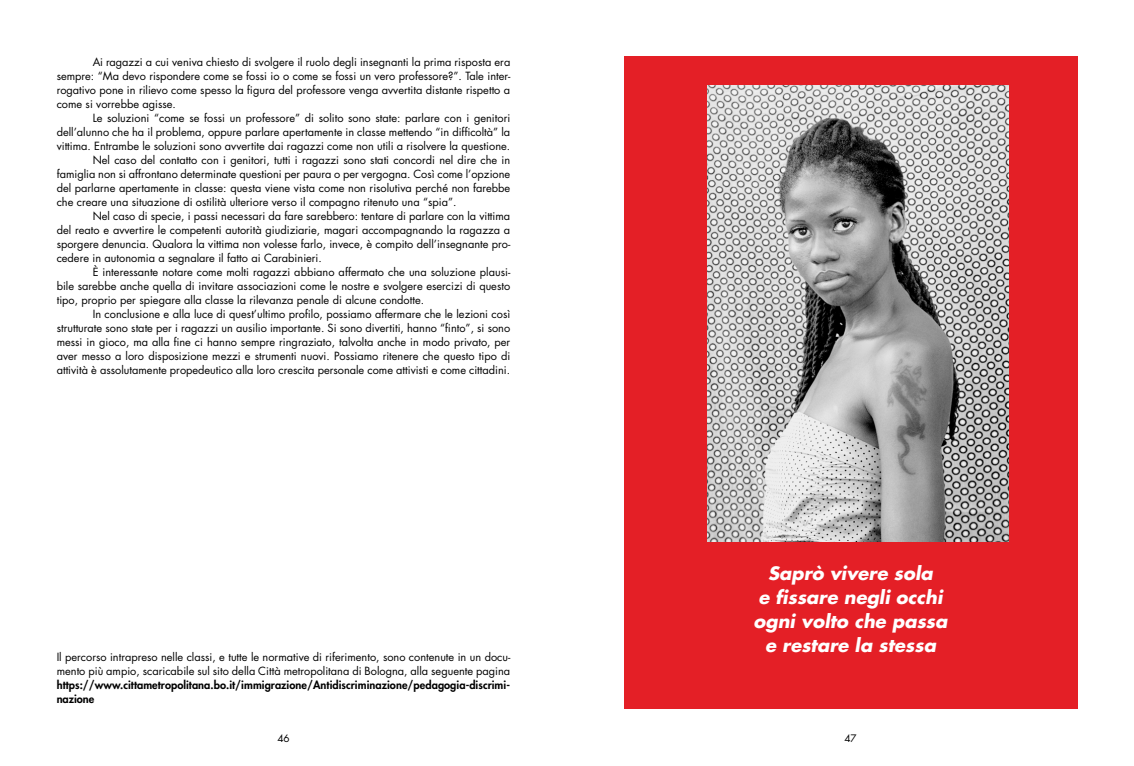
<style>
.page{position:relative;width:1134px;height:766px;background:#fff}
.page>*{position:absolute;margin:0;border:0;box-sizing:border-box;transform-origin:0 0}
.t1{font:italic 700 18px/24px "Futura Std";color:#fff;text-align:center}
.t2{font:11px/14px "Futura Std";color:#000;text-align:justify}
.t3{font:800 11px/14px "Futura Std";letter-spacing:.005em;color:#000}
.t4{font:10px "Futura Std";color:#000}
</style>
<div class="page">
<div style="left:624px;top:57px;width:454px;height:652px;background:#e41f26"></div>
<img style="left:707px;top:85px;width:301px;height:456px">
<p class="t2" style="left:57px;top:55px;width:455px;text-indent:36px">Ai ragazzi a cui veniva chiesto di svolgere il ruolo degli insegnanti la prima risposta era sempre: “Ma devo rispondere come se fossi io o come se fossi un vero professore?”. Tale inter&shy;rogativo pone in rilievo come spesso la figura del professore venga avvertita distante rispetto a come si vorrebbe agisse.</p>
<p class="t2" style="left:93px;top:111px;width:419px">Le soluzioni “come se fossi un professore” di solito sono state: parlare con i genitori</p>
<p class="t2" style="left:57px;top:125px;width:455px">dell’alunno che ha il problema, oppure parlare apertamente in classe mettendo “in difficoltà” la</p>
<p class="t2" style="left:57px;top:139px;width:455px">vittima. Entrambe le soluzioni sono avvertite dai ragazzi come non utili a risolvere la questione.</p>
<p class="t2" style="left:93px;top:153px;width:419px">Nel caso del contatto con i genitori, tutti i ragazzi sono stati concordi nel dire che in</p>
<p class="t2" style="left:57px;top:167px;width:455px">famiglia non si affrontano determinate questioni per paura o per vergogna. Così come l’opzione</p>
<p class="t2" style="left:57px;top:181px;width:455px">del parlarne apertamente in classe: questa viene vista come non risolutiva perché non farebbe</p>
<p class="t2" style="left:57px;top:195px;width:401px">che creare una situazione di ostilità ulteriore verso il compagno ritenuto una “spia”.</p>
<p class="t2" style="left:93px;top:209px;width:419px">Nel caso di specie, i passi necessari da fare sarebbero: tentare di parlare con la vittima</p>
<p class="t2" style="left:57px;top:223px;width:455px">del reato e avvertire le competenti autorità giudiziarie, magari accompagnando la ragazza a</p>
<p class="t2" style="left:57px;top:237px;width:455px">sporgere denuncia. Qualora la vittima non volesse farlo, invece, è compito dell’insegnante pro-</p>
<p class="t2" style="left:57px;top:251px;width:267px">cedere in autonomia a segnalare il fatto ai Carabinieri.</p>
<p class="t2" style="left:93px;top:265px;width:419px">È interessante notare come molti ragazzi abbiano affermato che una soluzione plausi-</p>
<p class="t2" style="left:57px;top:279px;width:455px">bile sarebbe anche quella di invitare associazioni come le nostre e svolgere esercizi di questo</p>
<p class="t2" style="left:57px;top:293px;width:369px">tipo, proprio per spiegare alla classe la rilevanza penale di alcune condotte.</p>
<p class="t2" style="left:93px;top:307px;width:419px">In conclusione e alla luce di quest’ultimo profilo, possiamo affermare che le lezioni così</p>
<p class="t2" style="left:57px;top:321px;width:455px">strutturate sono state per i ragazzi un ausilio importante. Si sono divertiti, hanno “finto”, si sono</p>
<p class="t2" style="left:57px;top:335px;width:455px">messi in gioco, ma alla fine ci hanno sempre ringraziato, talvolta anche in modo privato, per</p>
<p class="t2" style="left:57px;top:349px;width:455px">aver messo a loro disposizione mezzi e strumenti nuovi. Possiamo ritenere che questo tipo di</p>
<p class="t2" style="left:57px;top:363px;width:455px">attività è assolutamente propedeutico alla loro crescita personale come attivisti e come cittadini.</p>
<p class="t2" style="left:57px;top:650px;width:455px">Il percorso intrapreso nelle classi, e tutte le normative di riferimento, sono contenute in un docu&shy;mento più ampio, scaricabile sul sito della Città metropolitana di Bologna, alla seguente pagina</p>
<p class="t3" style="left:57px;top:678px;width:455px">https://www.cittametropolitana.bo.it/immigrazione/Antidiscriminazione/pedagogia-discrimi&shy;nazione</p>
<h1 class="t1" style="left:754px;top:561px;width:195px">Saprò vivere sola<br>e fissare negli occhi ogni volto che passa e restare la stessa</h1>
<p class="t4" style="left:277px;top:731px;width:14px">46</p>
<p class="t4" style="left:844px;top:731px;width:14px">47</p>
</div>
